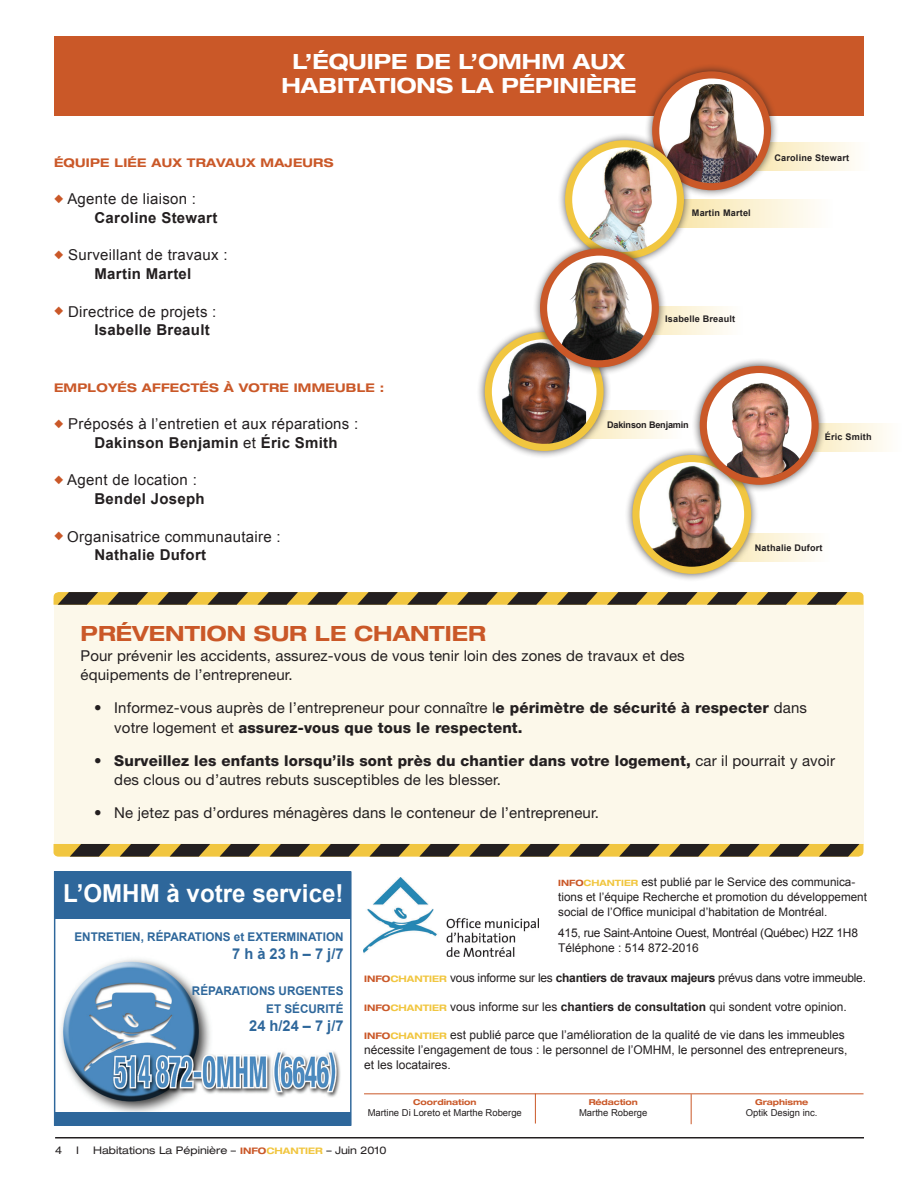
<style>
.page{position:relative;width:918px;height:1188px;background:#fff}
.page>*{position:absolute;margin:0;border:0;box-sizing:border-box;transform-origin:0 0}
.t1{font:700 24.75px "Arial";color:#fff}
.t2{font:700 expanded 21px "Helvetica Neue";color:#fff}
.t3{font:700 expanded 21px "Helvetica Neue";color:#ca5828}
.t4{font:15px/19.5px "Helvetica Neue";letter-spacing:.01em;color:#231f20}
.t5{font:15px/18.8px "Arial";letter-spacing:.02em;color:#231f20}
.t6{font:700 15px "Arial";color:#2e679b}
.t7{font:12px/15px "Arial";color:#231f20}
.t8{font:12px/15px "Arial";letter-spacing:-.02em;color:#231f20}
.t9{font:700 12px/18px "Arial";color:#2e679b}
.t10{font:700 expanded 12px "Helvetica Neue";letter-spacing:.02em;color:#ca5828}
.t11{font:11.7px/15px "Arial";color:#231f20}
.t12{font:expanded 10.5px "Helvetica Neue";color:#231f20}
.t13{font:9.45px "Arial";color:#231f20}
.t14{font:700 9.15px "Arial";letter-spacing:.02em;color:#231f20}
.t15{font:700 9.15px "Arial";letter-spacing:-.02em;color:#231f20}
.t16{font:700 expanded 8.1px "Helvetica Neue";letter-spacing:-.01em;color:#ca5828}
.s1{color:#ca5828}
.s2{font-weight:700}
.s3{font-weight:800}
.s4{font-family:"Helvetica Neue";font-weight:700;font-stretch:expanded;font-size:8.7px;color:#ca5828}
.s5{font-family:"Helvetica Neue";font-weight:700;font-stretch:expanded;font-size:8.7px;color:#f1c640}
.s6{font-family:"Helvetica Neue";font-weight:700;font-stretch:expanded;font-size:9px;color:#ca5828}
.s7{font-family:"Helvetica Neue";font-weight:700;font-stretch:expanded;font-size:9px;color:#f1c640}
.s8{font-weight:700;font-size:9px;color:#ca5828}
.s9{font-weight:700;font-size:9px;color:#f1c640}
</style>
<div class="page">
<div style="left:54px;top:601px;width:810px;height:243px;background:#fcf8ea"></div>
<svg style="left:54px;top:844px;width:810px;height:13px;background:#7d6931"></svg>
<svg style="left:54px;top:592px;width:810px;height:13px;background:#7d6830"></svg>
<div style="left:54px;top:36px;width:810px;height:80px;background:#ca5828"></div>
<hr style="left:55px;top:1137px;width:809px;height:1px;background:#231f20">
<img style="left:364px;top:877px;width:174px;height:80px">
<hr style="left:364px;top:1093px;width:500px;height:1px;background:#ca5828">
<hr style="left:691px;top:1094px;width:1px;height:30px;background:#ca5828">
<hr style="left:535px;top:1094px;width:1px;height:30px;background:#ca5828">
<img style="left:61px;top:959px;width:280px;height:153px">
<div style="left:54px;top:871px;width:297px;height:48px;background:#2e679b"></div>
<div style="left:54px;top:1112px;width:297px;height:14px;background:#2e679b"></div>
<svg style="left:779px;top:143px;width:76px;height:28px;background:#fbf4db"></svg>
<div style="left:644px;top:63px;width:135px;height:135px;background:#231f20;opacity:.75"></div>
<img style="left:656px;top:80px;width:111px;height:107px">
<div style="left:652px;top:71px;width:119px;height:119px;border:7px solid #ca5828;border-radius:50%"></div>
<svg style="left:611px;top:410px;width:57px;height:28px;fill:#fcf6e2"></svg>
<div style="left:476px;top:324px;width:135px;height:135px;background:#231f20;opacity:.75"></div>
<svg style="left:488px;top:336px;width:112px;height:111px"></svg>
<img style="left:502px;top:336px;width:84px;height:111px">
<div style="left:485px;top:332px;width:119px;height:119px;border:7px solid #f1c640;border-radius:50%"></div>
<svg style="left:759px;top:533px;width:56px;height:28px"></svg>
<div style="left:624px;top:447px;width:135px;height:135px;background:#231f20;opacity:.75"></div>
<img style="left:636px;top:459px;width:112px;height:111px;border-radius:56px">
<div style="left:632px;top:455px;width:119px;height:119px;border:7px solid #f1c640;border-radius:50%"></div>
<svg style="left:692px;top:199px;width:123px;height:28px;background:#fbf1d3"></svg>
<div style="left:557px;top:132px;width:135px;height:135px;background:#231f20;opacity:.75"></div>
<img style="left:569px;top:144px;width:111px;height:112px;border-radius:56px">
<div style="left:565px;top:140px;width:119px;height:119px;border:7px solid #f1c640;border-radius:50%"></div>
<svg style="left:667px;top:306px;width:61px;height:28px;background:#fcf5e0"></svg>
<div style="left:532px;top:240px;width:135px;height:135px;background:#231f20;opacity:.75"></div>
<svg style="left:544px;top:252px;width:111px;height:112px"></svg>
<img style="left:544px;top:262px;width:111px;height:102px">
<div style="left:540px;top:249px;width:119px;height:118px;border:7px solid #ca5828;border-radius:50%"></div>
<svg style="left:827px;top:424px;width:60px;height:28px"></svg>
<div style="left:692px;top:358px;width:135px;height:135px;background:#231f20;opacity:.75"></div>
<img style="left:703px;top:369px;width:112px;height:112px;border-radius:56px">
<div style="left:700px;top:366px;width:119px;height:119px;border:7px solid #ca5828;border-radius:50%"></div>
<h2 class="t2" style="left:293px;top:49px;width:208px">L’ÉQUIPE DE L’OMHM</h2>
<h2 class="t2" style="left:573px;top:49px;width:54px">AUX</h2>
<h2 class="t2" style="left:281px;top:73px;width:35px">HABI</h2>
<h2 class="t2" style="left:344px;top:73px;width:294px">TATIONS LA PÉPINIÈRE</h2>
<p class="t10" style="left:54px;top:155px;width:12px">ÉQU</p>
<p class="t10" style="left:86px;top:155px;width:15px">IPE</p>
<p class="t10" style="left:115px;top:155px;width:23px">LIÉE</p>
<p class="t10" style="left:151px;top:155px;width:22px">AUX</p>
<p class="t10" style="left:187px;top:155px;width:60px">TR AVAUX</p>
<p class="t10" style="left:261px;top:155px;width:44px">MAJEURS</p>
<p class="t5" style="left:95px;top:190px;width:124px;text-indent:-41px"><span class="s1">◆</span> Agente de liaison :<br><span class="s2">Caroline Stewart</span></p>
<p class="t5" style="left:54px;top:246px;width:175px;text-align:center"><span class="s1">◆</span> Surveillant de travaux :<br><span class="s2">Martin Martel</span></p>
<p class="t5" style="left:95px;top:302px;width:123px;text-indent:-41px"><span class="s1">◆</span> Directrice de projets :<br><span class="s2">Isabelle Breault</span></p>
<p class="t14" style="left:692px;top:206px;width:60px">Martin Martel</p>
<p class="t14" style="left:774px;top:151px;width:76px">Caroline Stewart</p>
<p class="t14" style="left:665px;top:313px;width:72px">Isabelle Breault</p>
<p class="t10" style="left:54px;top:380px;width:332px">EMPLOYÉS AFFECTÉS À VOTRE IMMEUBLE :</p>
<p class="t5" style="left:95px;top:415px;width:265px;text-indent:-41px"><span class="s1">◆</span> Préposés à l’entretien et aux réparations :<br><span class="s2">Dakinson Benjamin</span> et <span class="s2">Éric Smith</span></p>
<p class="t5" style="left:94px;top:471px;width:112px;text-indent:-40px"><span class="s1">◆</span> Agent de location :<br><span class="s2">Bendel Joseph</span></p>
<p class="t5" style="left:94px;top:527px;width:188px;text-indent:-40px"><span class="s1">◆</span> Organisatrice communautaire :<br><span class="s2">Nathalie Dufort</span></p>
<p class="t15" style="left:607px;top:419px;width:83px">Dakinson Benjamin</p>
<p class="t14" style="left:825px;top:430px;width:48px">Éric Smith</p>
<p class="t14" style="left:755px;top:542px;width:69px">Nathalie Dufort</p>
<h2 class="t3" style="left:81px;top:621px;width:18px">PRÉVENT</h2>
<h2 class="t3" style="left:200px;top:621px;width:27px">ION</h2>
<h2 class="t3" style="left:254px;top:621px;width:19px">SUR</h2>
<h2 class="t3" style="left:315px;top:621px;width:155px">LE CHANTIER</h2>
<p class="t4" style="left:81px;top:645px;width:606px">Pour prévenir les accidents, assurez-vous de vous tenir loin des zones de travaux et des équipements de l’entrepreneur.</p>
<p class="t4" style="left:114px;top:698px;width:694px;text-indent:-20px">• Informez-vous auprès de l’entrepreneur pour connaître l<span class="s3">e périmètre de sécurité à respecter</span> dans votre logement et <span class="s3">assurez-vous que tous le respectent.</span></p>
<p class="t4" style="left:114px;top:750px;width:722px;text-indent:-20px">• <span class="s3">Surveillez les enfants lorsqu’ils sont près du chantier dans votre logement,</span> car il pourrait y avoir des clous ou d’autres rebuts susceptibles de les blesser.</p>
<p class="t4" style="left:94px;top:803px;width:507px">• Ne jetez pas d’ordures ménagères dans le conteneur de l’entrepreneur.</p>
<h1 class="t1" style="left:63px;top:877px;width:282px">L’OMHM à votre service!</h1>
<p class="t9" style="left:74px;top:928px;width:271px">ENTRETIEN, RÉPARATIONS et EXTERMINATION</p>
<p class="t6" style="left:232px;top:944px;width:113px">7 h à 23 h – 7 j/7</p>
<p class="t9" style="left:192px;top:982px;width:17px">Réparations</p>
<p class="t9" style="left:266px;top:982px;width:47px;text-indent:12px">urgentes et séc</p>
<p class="t9" style="left:308px;top:1000px;width:16px">urité</p>
<p class="t6" style="left:249px;top:1016px;width:96px">24 h/24 – 7 j/7</p>
<p class="t11" style="left:558px;top:874px;width:310px"><span class="s4">INFO</span><span class="s5">CHANTIER</span> est publié par le Service des communica&shy;tions et l’équipe Recherche et promotion du développement social de l’Office municipal d’habitation de Montréal.</p>
<p class="t8" style="left:558px;top:926px;width:301px">415, rue Saint-Antoine Ouest, Montréal (Québec) H2Z 1H8<br>Téléphone : 514 872-2016</p>
<p class="t8" style="left:364px;top:971px;width:504px"><span class="s6">INFO</span><span class="s7">CHANTI ER</span> vous informe sur les <span class="s2">chantiers de travaux majeurs</span> prévus dans votre immeuble.</p>
<p class="t7" style="left:364px;top:999px;width:484px"><span class="s6">INFO</span><span class="s7">CHANTIER</span> vous informe sur les <span class="s2">chantiers de consultation</span> qui sondent votre opinion.</p>
<p class="t7" style="left:364px;top:1028px;width:485px"><span class="s6">INFO</span><span class="s7">CHANTIER</span> est publié parce que l’amélioration de la qualité de vie dans les immeubles nécessite l’engagement de tous : le personnel de l’OMHM, le personnel des entrepreneurs, et les locataires.</p>
<p class="t16" style="left:413px;top:1097px;width:65px">COORDINATION</p>
<p class="t13" style="left:368px;top:1106px;width:156px">Martine Di Loreto et Marthe Roberge</p>
<p class="t16" style="left:589px;top:1097px;width:51px">RÉDACTION</p>
<p class="t13" style="left:579px;top:1106px;width:70px">Marthe Roberge</p>
<p class="t16" style="left:755px;top:1097px;width:55px">GRAPHISME</p>
<p class="t13" style="left:746px;top:1106px;width:73px">Optik Design inc.</p>
<p class="t12" style="left:55px;top:1144px;width:9px">4</p>
<p class="t12" style="left:76px;top:1144px;width:4px">I</p>
<p class="t12" style="left:93px;top:1144px;width:295px">Habitations La Pépinière – <span class="s8">INFO</span><span class="s9">CHANTIER</span> – Juin 2010</p>
</div>
